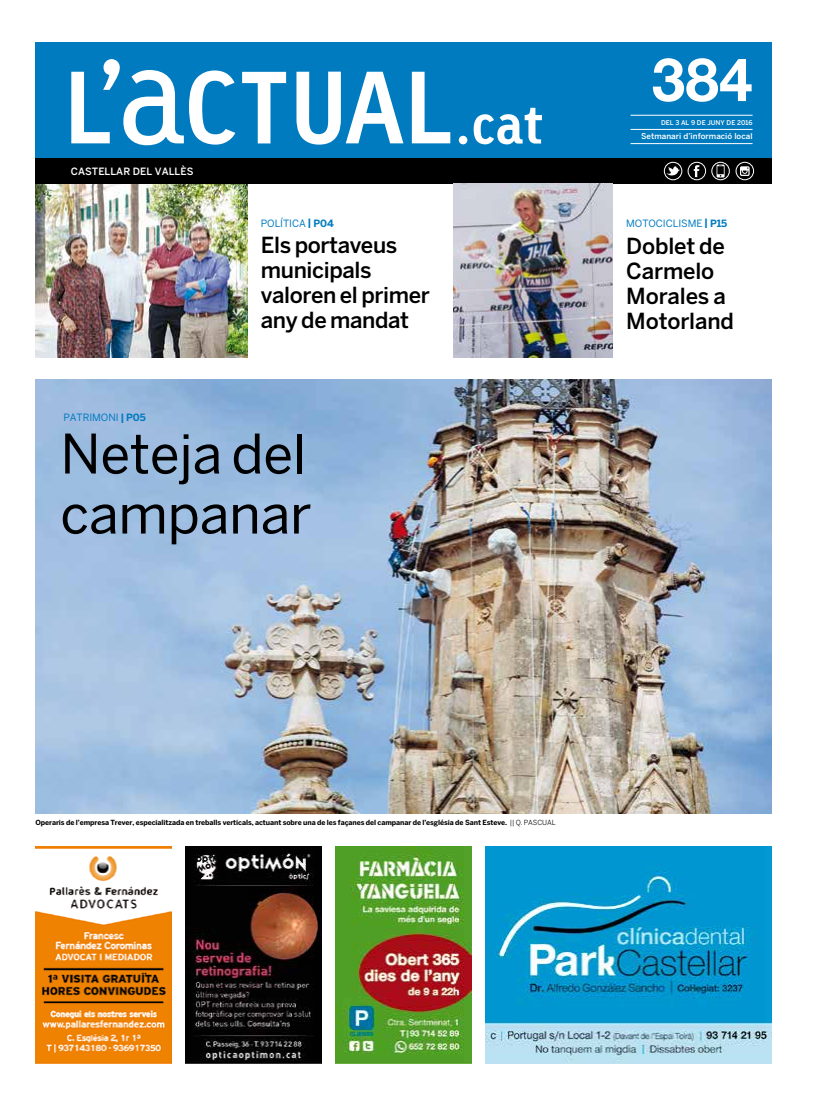
<style>
.page{position:relative;width:820px;height:1106px;background:#fff}
.page>*{position:absolute;margin:0;border:0;box-sizing:border-box;transform-origin:0 0}
.t1{font:700 60px "Helvetica Neue";color:#fff}
.t2{font:700 55px "Linotype Tetria";color:#fff}
.t3{font:54px/60px "Benton Sans";color:#000}
.t4{font:500 22px/25px "Benton Sans";letter-spacing:-.015em;color:#000}
.t5{font:10px "Benton Sans";letter-spacing:-.005em;color:#007bc0}
.t6{font:500 10px "Benton Sans";letter-spacing:.005em;color:#fff}
.t7{font:500 8px "Benton Sans";letter-spacing:.005em;color:#fff}
.t8{font:700 7px "Benton Sans";letter-spacing:-.01em;color:#000}
.t9{font:500 6.5px "Benton Sans";letter-spacing:.005em;color:#fff}
.s1{font-weight:700}
.s2{font-weight:400}
</style>
<div class="page">
<img style="left:485px;top:846px;width:286px;height:217px">
<img style="left:335px;top:846px;width:136px;height:217px">
<img style="left:35px;top:846px;width:136px;height:217px">
<img style="left:185px;top:846px;width:136px;height:217px">
<img style="left:35px;top:184px;width:212px;height:173px">
<img style="left:35px;top:379px;width:736px;height:434px">
<div style="left:35px;top:43px;width:736px;height:115px;background:#007bc0"></div>
<svg style="left:71px;top:59px;width:379px;height:87px"></svg>
<div style="left:35px;top:158px;width:736px;height:26px;background:#000"></div>
<svg style="left:666px;top:166px;width:13px;height:10px"></svg>
<div style="left:663px;top:162px;width:18px;height:18px;border:1px solid #fff;border-radius:50%"></div>
<svg style="left:693px;top:165px;width:6px;height:12px"></svg>
<div style="left:687px;top:162px;width:18px;height:18px;border:1px solid #fff;border-radius:50%"></div>
<div style="left:735px;top:162px;width:18px;height:18px;border:1px solid #fff;border-radius:50%"></div>
<svg style="left:740px;top:166px;width:9px;height:10px"></svg>
<div style="left:711px;top:162px;width:18px;height:18px;border:1px solid #fff;border-radius:50%"></div>
<svg style="left:716px;top:165px;width:8px;height:12px"></svg>
<hr style="left:630px;top:115px;width:122px;height:1px;background:#fff">
<hr style="left:630px;top:129px;width:122px;height:1px;background:#fff">
<hr style="left:630px;top:143px;width:122px;height:1px;background:#fff">
<img style="left:453px;top:184px;width:158px;height:173px">
<h3 class="t6" style="left:71px;top:165px;width:124px">CASTELLAR DEL VALLÈS</h3>
<h2 class="t2" style="left:454px;top:89px;width:90px">.cat</h2>
<h3 class="t5" style="left:261px;top:218px;width:74px">POLÍTICA <span class="s1">| P04</span></h3>
<h3 class="t4" style="left:261px;top:232px;width:170px">Els portaveus municipals valoren el primer any de mandat</h3>
<h3 class="t5" style="left:63px;top:411px;width:84px">PATRIMON I <span class="s1">| p05</span></h3>
<h3 class="t3" style="left:60px;top:423px;width:253px">NETEJA DEL<br>CAMPANAR</h3>
<h1 class="t1" style="left:651px;top:43px;width:102px">384</h1>
<p class="t9" style="left:660px;top:118px;width:93px">DEL 3 AL 9 DE JUNY DE 2016</p>
<p class="t7" style="left:641px;top:132px;width:113px">Setmanari d’informació local</p>
<h3 class="t5" style="left:626px;top:218px;width:103px">MOTOCICLISME <span class="s1">| P15</span></h3>
<h3 class="t4" style="left:626px;top:233px;width:109px">Doblet de<br>Carmelo<br>Morales a<br>Motorland</h3>
<p class="t8" style="left:35px;top:817px;width:521px">Operaris de l’empresa Trever, especialitzada en treballs verticals, actuant sobre una de les façanes del campanar de l’església de Sant Esteve. <span class="s2">|| Q. PASCUAL</span></p>
</div>
